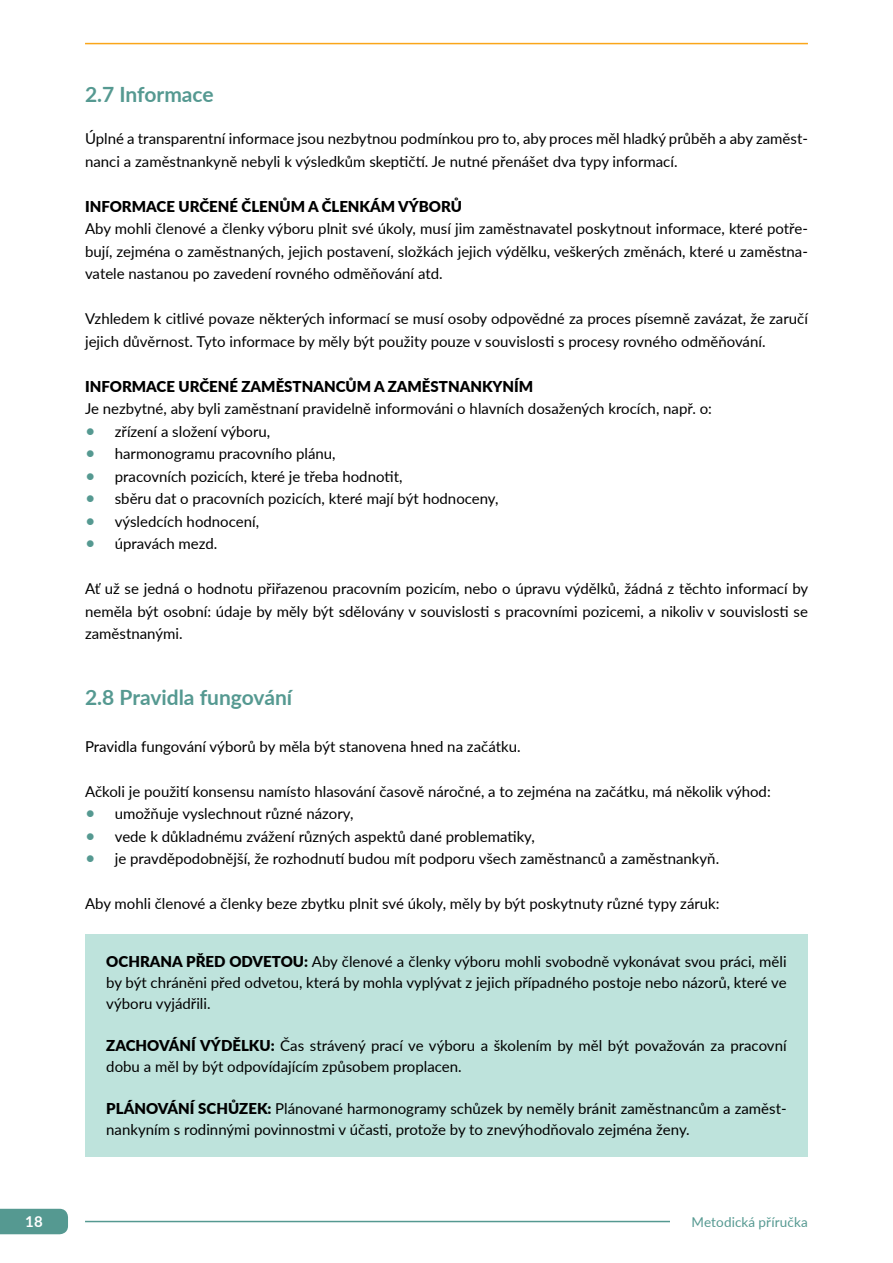
<style>
.page{position:relative;width:893px;height:1263px;background:#fff}
.page>*{position:absolute;margin:0;border:0;box-sizing:border-box;transform-origin:0 0}
.t1{font:700 21px "Lato";color:#559991}
.t2{font:15px/22.5px "Lato";color:#000}
.t3{font:900 15px "Lato";color:#000}
.t4{font:700 15px "Lato";color:#fff}
.t5{font:13.5px "Lato";letter-spacing:.01em;color:#559991}
.s1{font-size:18px;color:#559991}
.s2{font-weight:900}
</style>
<div class="page">
<hr style="left:85px;top:43px;width:723px;height:1px;background:#faa61a">
<hr style="left:85px;top:1221px;width:723px;height:1px;background:#559991">
<div style="left:0;top:1209px;width:68px;height:25px;background:#559991"></div>
<div style="left:670px;top:1209px;width:138px;height:25px;background:#fff"></div>
<div style="left:85px;top:934px;width:723px;height:223px;background:#bee3dc"></div>
<h1 class="t1" style="left:85px;top:79px;width:130px">2.7 Informace</h1>
<p class="t2" style="left:85px;top:127px;width:724px">Úplné a transparentní informace jsou nezbytnou podmínkou pro to, aby proces měl hladký průběh a aby zaměst&shy;nanci a zaměstnankyně nebyli k výsledkům skeptičtí. Je nutné přenášet dva typy informací.</p>
<p class="t3" style="left:85px;top:195px;width:379px">INFORMACE URČENÉ ČLENŮM A ČLENKÁM VÝBORŮ</p>
<p class="t2" style="left:85px;top:217px;width:724px;text-align:justify">Aby mohli členové a členky výboru plnit své úkoly, musí jim zaměstnavatel poskytnout informace, které potře&shy;bují, zejména o zaměstnaných, jejich postavení, složkách jejich výdělku, veškerých změnách, které u zaměstna&shy;vatele nastanou po zavedení rovného odměňování atd.</p>
<p class="t2" style="left:85px;top:307px;width:724px">Vzhledem k citlivé povaze některých informací se musí osoby odpovědné za proces písemně zavázat, že zaručí jejich důvěrnost. Tyto informace by měly být použity pouze v souvislosti s procesy rovného odměňování.</p>
<p class="t3" style="left:85px;top:375px;width:450px">INFORMACE URČENÉ ZAMĚSTNANCŮM A ZAMĚSTNANKYNÍM</p>
<p class="t2" style="left:85px;top:397px;width:628px">Je nezbytné, aby byli zaměstnaní pravidelně informováni o hlavních dosažených krocích, např. o:</p>
<p class="t2" style="left:85px;top:419px;width:187px"><span class="s1">•</span> zřízení a složení výboru,</p>
<p class="t2" style="left:85px;top:442px;width:252px"><span class="s1">•</span> harmonogramu pracovního plánu,</p>
<p class="t2" style="left:85px;top:464px;width:319px"><span class="s1">•</span> pracovních pozicích, které je třeba hodnotit,</p>
<p class="t2" style="left:85px;top:487px;width:415px"><span class="s1">•</span> sběru dat o pracovních pozicích, které mají být hodnoceny,</p>
<p class="t2" style="left:85px;top:509px;width:176px"><span class="s1">•</span> výsledcích hodnocení,</p>
<p class="t2" style="left:85px;top:532px;width:134px"><span class="s1">•</span> úpravách mezd.</p>
<p class="t2" style="left:85px;top:577px;width:725px;text-align:justify">Ať už se jedná o hodnotu přiřazenou pracovním pozicím, nebo o úpravu výdělků, žádná z těchto informací by neměla být osobní: údaje by měly být sdělovány v souvislosti s pracovními pozicemi, a nikoliv v souvislosti se zaměstnanými.</p>
<h1 class="t1" style="left:85px;top:681px;width:209px">2.8 Pravidla fungování</h1>
<p class="t2" style="left:85px;top:734px;width:437px">Pravidla fungování výborů by měla být stanovena hned na začátku.</p>
<p class="t2" style="left:85px;top:779px;width:687px">Ačkoli je použití konsensu namísto hlasování časově náročné, a to zejména na začátku, má několik výhod:</p>
<p class="t2" style="left:85px;top:802px;width:270px"><span class="s1">•</span> umožňuje vyslechnout různé názory,</p>
<p class="t2" style="left:85px;top:824px;width:451px"><span class="s1">•</span> vede k důkladnému zvážení různých aspektů dané problematiky,</p>
<p class="t2" style="left:85px;top:847px;width:636px"><span class="s1">•</span> je pravděpodobnější, že rozhodnutí budou mít podporu všech zaměstnanců a zaměstnankyň.</p>
<p class="t2" style="left:85px;top:892px;width:636px">Aby mohli členové a členky beze zbytku plnit své úkoly, měly by být poskytnuty různé typy záruk:</p>
<p class="t2" style="left:106px;top:951px;width:682px;line-height:21px;text-align:justify"><span class="s2">OCHRANA PŘED ODVETOU:</span> Aby členové a členky výboru mohli svobodně vykonávat svou práci, měli by být chráněni před odvetou, která by mohla vyplývat z jejich případného postoje nebo názorů, které ve výboru vyjádřili.</p>
<p class="t2" style="left:106px;top:1035px;width:682px;line-height:21px"><span class="s2">ZACHOVÁNÍ VÝDĚLKU:</span> Čas strávený prací ve výboru a školením by měl být považován za pracovní dobu a měl by být odpovídajícím způsobem proplacen.</p>
<p class="t2" style="left:106px;top:1098px;width:682px;line-height:21px"><span class="s2">PLÁNOVÁNÍ SCHŮZEK:</span> Plánované harmonogramy schůzek by neměly bránit zaměstnancům a zaměst&shy;nankyním s rodinnými povinnostmi v účasti, protože by to znevýhodňovalo zejména ženy.</p>
<p class="t4" style="left:25px;top:1210px;width:19px">18</p>
<p class="t5" style="left:691px;top:1212px;width:118px">Metodická příručka</p>
</div>
